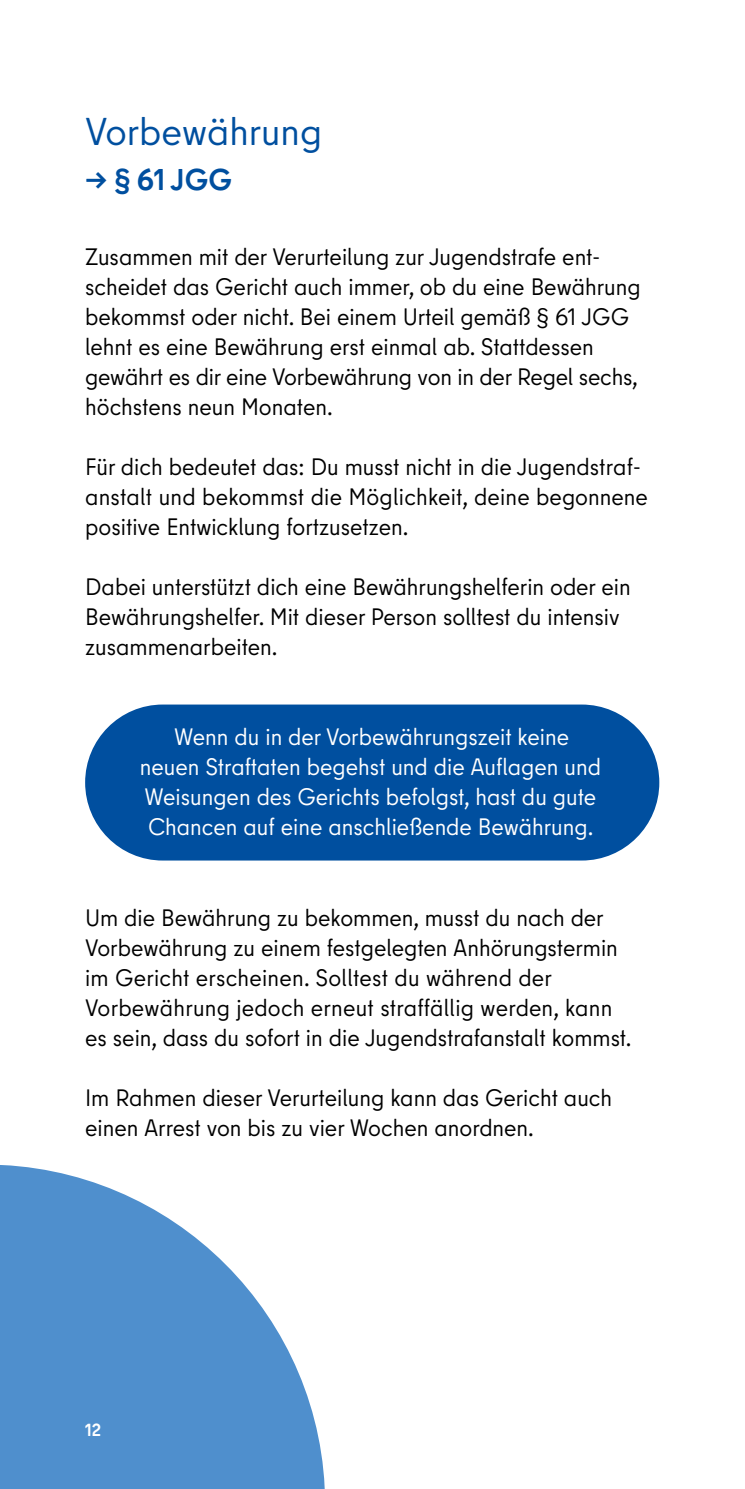
<style>
.page{position:relative;width:745px;height:1489px;background:#fff}
.page>*{position:absolute;margin:0;border:0;box-sizing:border-box;transform-origin:0 0}
.Intro_15_5_pt{font:38.75px "Berlin Type";color:#004f9f}
.Intro_15_5_pt-2{font:700 30px "Berlin Type";color:#004f9f}
.Copy_9_5_pt{font:23.75px/30px "Berlin Type";color:#000}
.Copy_9_5_pt-2{font:23.75px/30px "Berlin Type";color:#fff;text-align:center}
.Marginalien{font:700 17.5px "Berlin Type";color:#fff}
</style>
<div class="page">
<svg style="left:0;top:1165px;width:325px;height:323px;fill:#4f8fcd"></svg>
<div style="left:85px;top:704px;width:574px;height:156px;background:#004f9f;border-radius:78px"></div>
<p class="Intro_15_5_pt" style="left:85px;top:107px;width:238px">Vorbewährung</p>
<p class="Intro_15_5_pt-2" style="left:85px;top:160px;width:148px">→ § 61 JGG</p>
<p class="Copy_9_5_pt" style="left:85px;top:242px;width:556px">Zusammen mit der Verurteilung zur Jugendstrafe ent&shy;scheidet das Gericht auch immer, ob du eine Bewährung bekommst oder nicht. Bei einem Urteil gemäß § 61 JGG lehnt es eine Bewährung erst einmal ab. Stattdessen gewährt es dir eine Vorbewährung von in der Regel sechs, höchstens neun Monaten.</p>
<p class="Copy_9_5_pt" style="left:85px;top:452px;width:564px">Für dich bedeutet das: Du musst nicht in die Jugendstraf&shy;anstalt und bekommst die Möglichkeit, deine begonnene positive Entwicklung fortzusetzen.</p>
<p class="Copy_9_5_pt" style="left:85px;top:572px;width:546px">Dabei unterstützt dich eine Bewährungshelferin oder ein<br>Bewährungshelfer. Mit dieser Person solltest du intensiv zusammenarbeiten.</p>
<p class="Copy_9_5_pt-2" style="left:140px;top:722px;width:462px">Wenn du in der Vorbewährungszeit keine<br>neuen Straftaten begehst und die Auflagen und Weisungen des Gerichts befolgst, hast du gute Chancen auf eine anschließende Bewährung.</p>
<p class="Copy_9_5_pt" style="left:85px;top:902px;width:547px">Um die Bewährung zu bekommen, musst du nach der Vorbewährung zu einem festgelegten Anhörungstermin im Gericht erscheinen. Solltest du während der Vorbewährung jedoch erneut straffällig werden, kann es sein, dass du sofort in die Jugendstrafanstalt kommst.</p>
<p class="Copy_9_5_pt" style="left:85px;top:1082px;width:528px">Im Rahmen dieser Verurteilung kann das Gericht auch einen Arrest von bis zu vier Wochen anordnen.</p>
<p class="Marginalien" style="left:85px;top:1418px;width:18px">12</p>
</div>
